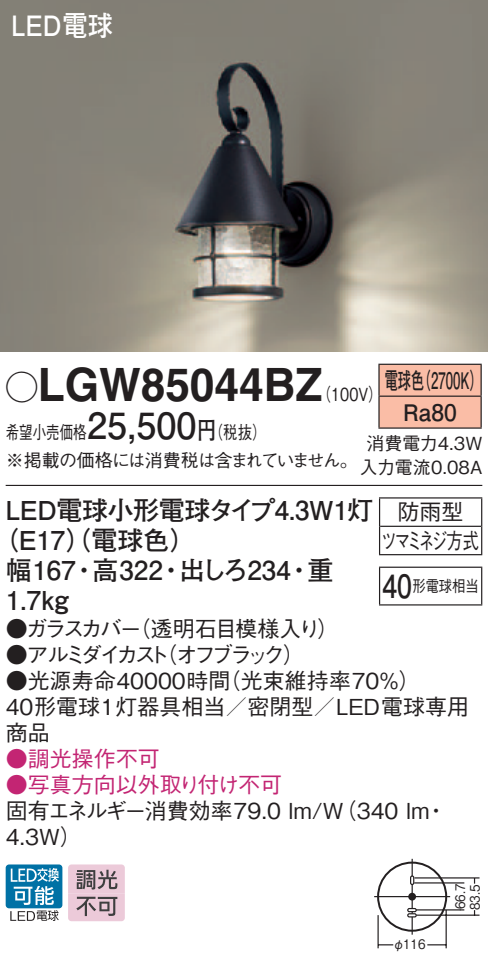
<style>
.page{position:relative;width:488px;height:961px;background:#fff}
.page>*{position:absolute;margin:0;border:0;box-sizing:border-box;transform-origin:0 0}
.t1{font:700 46px "Helvetica LT Std";color:#231f20;scale:.96 1}
.t2{font:700 36px "Futo Go B101 Pro";color:#231f20}
.t3{font:700 32px "Futo Go B101 Pro";color:#231f20;scale:.83 1}
.t4{font:700 28px "Futo Go B101 Pro";color:#fff;scale:.9 1}
.t5{font:700 26px/30px "Futo Go B101 Pro";letter-spacing:-.015em;color:#231f20}
.t6{font:700 22.8px/32px "Futo Go B101 Pro";color:#231f20;scale:.58 1}
.t7{font:500 22px/26px "Gothic BBB Pro";color:#231f20}
.t8{font:500 22px "Gothic BBB Pro";color:#c32573}
.t9{font:500 22px/28.4px "Gothic BBB Pro";letter-spacing:-.105em;color:#231f20;text-align:center}
.t10{font:500 22px "Gothic BBB Pro";letter-spacing:-.195em;color:#231f20}
.t11{font:500 18px/28px "Gothic BBB Pro";letter-spacing:-.04em;color:#231f20;scale:.75 1}
.t12{font:500 18px/24px "Gothic BBB Pro";color:#231f20;text-align:center}
.t13{font:500 18px "Gothic BBB Pro";color:#231f20;scale:.8 1}
.t14{font:500 16px "Gothic BBB Pro";color:#231f20;scale:.83 1}
.t15{font:500 13.2px "Gothic BBB Pro";color:#231f20;scale:.9 1}
.s1{font-family:"Ford Classification 1";font-weight:400;font-size:32px}
.s2{font-family:"Futo Go B101 Pro";font-weight:700;font-size:24px}
</style>
<div class="page">
<div style="left:377px;top:861px;width:70px;height:70px;border:2px solid #231f20;border-radius:50%"></div>
<div style="left:407px;top:907px;width:9px;height:5px;border:1px solid #231f20;border-radius:2px"></div>
<div style="left:407px;top:912px;width:9px;height:5px;border:1px solid #231f20;border-radius:2px"></div>
<hr style="left:374px;top:895px;width:76px;height:2px;background:#231f20">
<svg style="left:408px;top:892px;width:8px;height:8px"></svg>
<hr style="left:414px;top:877px;width:65px;height:1px;background:#231f20">
<hr style="left:414px;top:882px;width:50px;height:1px;background:#231f20">
<hr style="left:416px;top:914px;width:63px;height:1px;background:#231f20">
<hr style="left:416px;top:909px;width:48px;height:1px;background:#231f20">
<hr style="left:445px;top:910px;width:1px;height:38px;background:#231f20">
<hr style="left:377px;top:914px;width:1px;height:34px;background:#231f20">
<svg style="left:378px;top:943px;width:15px;height:2px"></svg>
<svg style="left:427px;top:943px;width:19px;height:2px"></svg>
<svg style="left:410px;top:858px;width:4px;height:76px"></svg>
<img style="left:0;top:0;width:488px;height:351px">
<div style="left:6px;top:864px;width:56px;height:44px;background:#0071a5;border-radius:3px"></div>
<svg style="left:10px;top:868px;width:49px;height:52px"></svg>
<svg style="left:68px;top:864px;width:57px;height:57px;background:#c9afbb"></svg>
<hr style="left:6px;top:484px;width:476px;height:2px;background:#231f20">
<div style="left:379px;top:365px;width:101px;height:62px;background:#fabda6"></div>
<hr style="left:378px;top:363px;width:103px;height:2px;background:#231f20">
<hr style="left:378px;top:365px;width:1px;height:30px;background:#231f20">
<hr style="left:480px;top:365px;width:1px;height:30px;background:#231f20">
<hr style="left:378px;top:395px;width:103px;height:2px;background:#231f20">
<hr style="left:378px;top:396px;width:1px;height:31px;background:#231f20">
<hr style="left:480px;top:396px;width:1px;height:31px;background:#231f20">
<hr style="left:378px;top:427px;width:103px;height:1px;background:#231f20">
<svg style="left:379px;top:498px;width:1px;height:56px"></svg>
<hr style="left:379px;top:497px;width:103px;height:1px;background:#231f20">
<svg style="left:481px;top:498px;width:1px;height:56px"></svg>
<hr style="left:380px;top:525px;width:101px;height:2px;background:#231f20">
<hr style="left:379px;top:554px;width:103px;height:1px;background:#231f20">
<hr style="left:379px;top:567px;width:1px;height:37px;background:#231f20">
<hr style="left:379px;top:566px;width:103px;height:1px;background:#231f20">
<hr style="left:481px;top:567px;width:1px;height:37px;background:#231f20">
<hr style="left:379px;top:604px;width:103px;height:1px;background:#231f20">
<p class="t4" style="left:11px;top:3px;width:114px">LED電球</p>
<h1 class="t1" style="left:6px;top:357px;width:331px"><span class="s1">A</span>LGW85044BZ</h1>
<p class="t13" style="left:197px;top:417px;width:88px">（<span class="s2">円</span>税抜(</p>
<p class="t6" style="left:417px;top:361px;width:115px">（2700 (K</p>
<p class="t6" style="left:403px;top:361px;width:94px;text-indent:-19px">電球色<br>Ra80</p>
<p class="t13" style="left:317px;top:380px;width:84px">（100 (V</p>
<h2 class="t2" style="left:87px;top:396px;width:111px">25,500</h2>
<p class="t11" style="left:6px;top:416px;width:471px">希望小売価格<br>※掲載の価格には消費税は含まれていません。</p>
<p class="t5" style="left:6px;top:492px;width:369px">LED電球小形電球タイプ4.3W 灯1</p>
<p class="t5" style="left:-8px;top:522px;width:206px">（E17（）電球色(</p>
<p class="t5" style="left:307px;top:552px;width:27px">重</p>
<p class="t12" style="left:359px;top:429px;width:124px">消費電力4.3W入力電流0.08A</p>
<p class="t9" style="left:381px;top:495px;width:99px">防雨型<br>ツマミネジ方式</p>
<p class="t14" style="left:412px;top:573px;width:81px">形電球相当</p>
<p class="t5" style="left:6px;top:552px;width:72px">幅167<br>1.7kg</p>
<p class="t5" style="left:92px;top:552px;width:72px">高322</p>
<p class="t5" style="left:179px;top:552px;width:113px">出しろ234</p>
<p class="t5" style="left:71px;top:552px;width:27px">・</p>
<p class="t5" style="left:158px;top:552px;width:27px">・</p>
<p class="t5" style="left:286px;top:552px;width:27px">・</p>
<h3 class="t3" style="left:382px;top:560px;width:37px">40</h3>
<p class="t7" style="left:129px;top:612px;width:193px">（透明石目模様入り</p>
<p class="t7" style="left:317px;top:612px;width:23px">(</p>
<p class="t7" style="left:6px;top:612px;width:138px">●ガラスカバー</p>
<p class="t7" style="left:155px;top:638px;width:151px">（オフブラック(</p>
<p class="t10" style="left:6px;top:636px;width:165px">●アルミダイカスト</p>
<p class="t7" style="left:219px;top:664px;width:203px">（光束維持率70％(</p>
<p class="t7" style="left:6px;top:664px;width:464px">●光源寿命40000時間<br>40形電球1灯器具相当／密閉型／LED電球専用商品</p>
<p class="t8" style="left:6px;top:740px;width:155px">●調光操作不可</p>
<p class="t8" style="left:6px;top:766px;width:278px">●写真方向以外取り付け不可</p>
<p class="t7" style="left:425px;top:794px;width:23px">・</p>
<p class="t7" style="left:6px;top:794px;width:425px">固有エネルギー消費効率79.0 lm （W/ 340 lm<br>4.3W(</p>
<p class="t15" style="left:393px;top:933px;width:38px">φ116</p>
<p class="t15" style="left:449px;top:909px;width:30px;rotate:-90deg">66.7</p>
<p class="t15" style="left:464px;top:909px;width:30px;rotate:-90deg">83.5</p>
</div>
